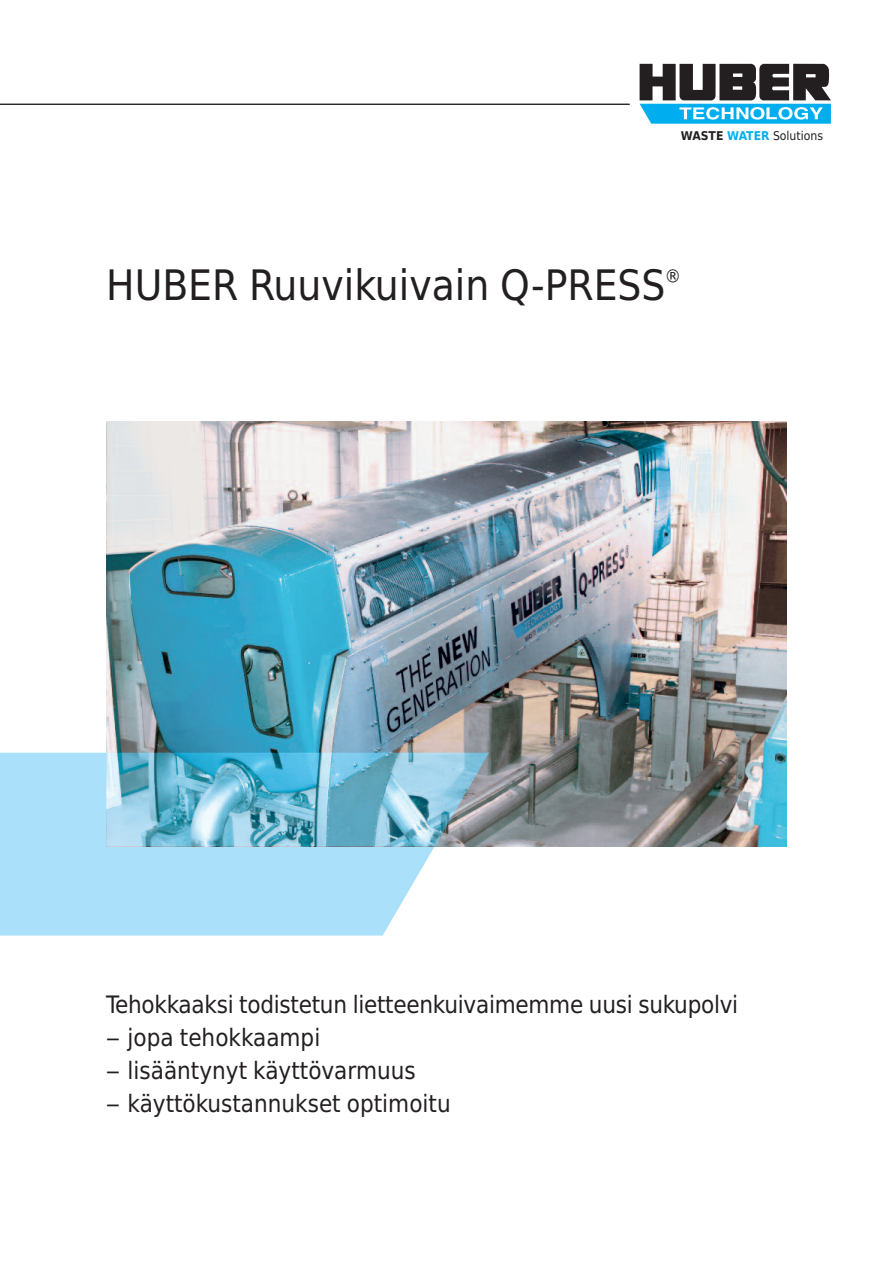
<style>
.page{position:relative;width:893px;height:1263px;background:#fff}
.page>*{position:absolute;margin:0;border:0;box-sizing:border-box;transform-origin:0 0}
.t1{font:42px "Huber Tec";color:#231f20}
.t2{font:24px "Huber Tec";color:#231f20}
.t3{font:12.15px "Huber Tec";color:#231f20}
.s1{font-weight:700}
.s2{font-weight:700;color:#00aeef}
</style>
<div class="page">
<svg style="left:640px;top:64px;width:191px;height:60px"></svg>
<hr style="left:0;top:104px;width:630px;height:1px;background:#231f20">
<svg style="left:0;top:753px;width:489px;height:182px;background:#b5e3f9"></svg>
<img style="left:106px;top:421px;width:681px;height:425px">
<img style="left:106px;top:753px;width:383px;height:93px">
<p class="t3" style="left:681px;top:126px;width:144px"><span class="s1">WASTE</span> <span class="s2">WATER</span> Solutions</p>
<h1 class="t1" style="left:106px;top:261px;width:576px">HUBER Ruuvikuivain Q-PRESS<sup>®</sup></h1>
<p class="t2" style="left:106px;top:991px;width:633px">Tehokkaaksi todistetun lietteenkuivaimemme uusi sukupolvi</p>
<p class="t2" style="left:106px;top:1024px;width:216px">– jopa tehokkaampi</p>
<p class="t2" style="left:106px;top:1057px;width:311px">– lisääntynyt käyttövarmuus</p>
<p class="t2" style="left:106px;top:1090px;width:346px">– käyttökustannukset optimoitu</p>
</div>
